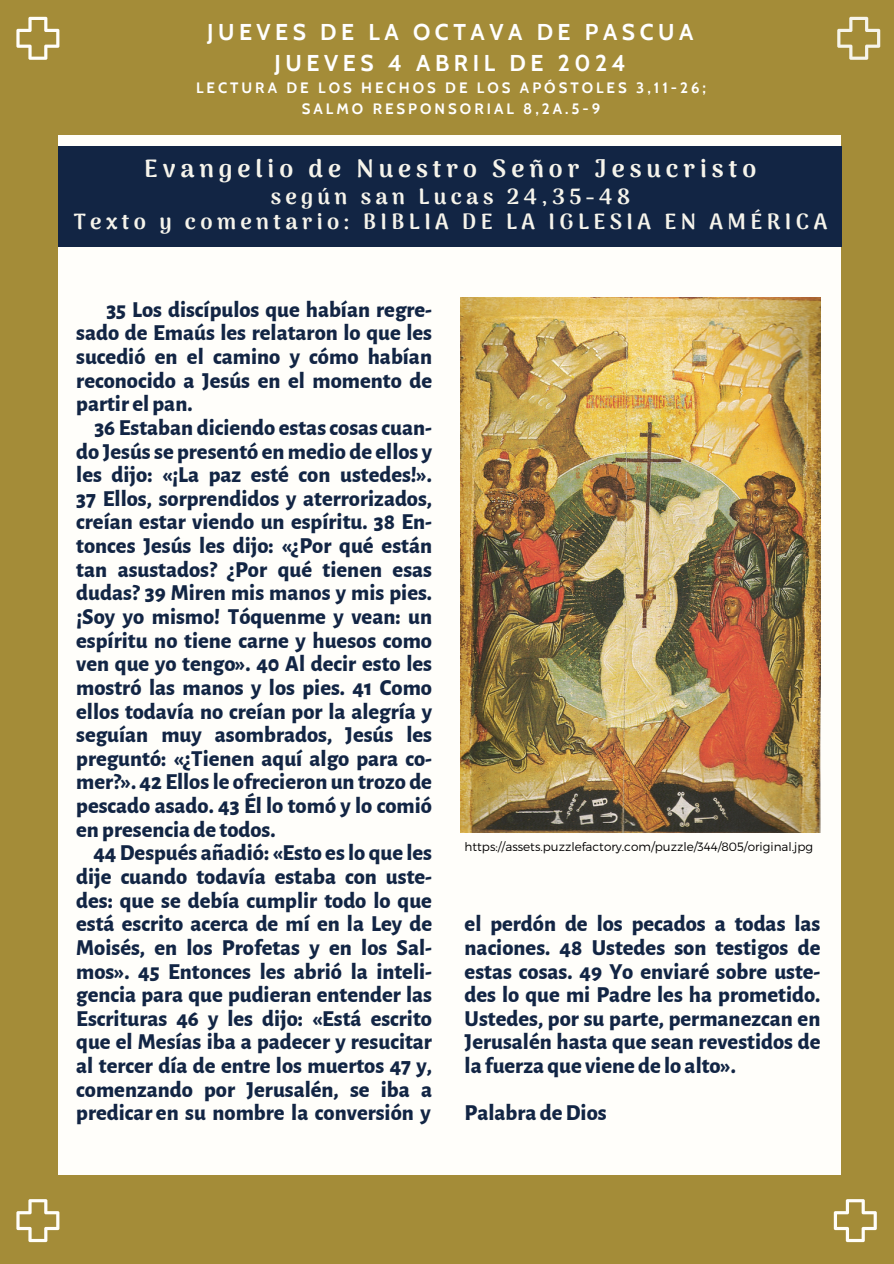
<style>
.page{position:relative;width:894px;height:1264px;background:#fff}
.page>*{position:absolute;margin:0;border:0;box-sizing:border-box;transform-origin:0 0}
.t1{font:900 24.75px "Arima Madurai";letter-spacing:.2em;color:#f6f4eb}
.t2{font:700 22.8px/30.3px "Cabin";letter-spacing:.2em;color:#fff;text-align:center}
.t3{font:800 22.5px/23.7px "Alegreya Sans";color:#122544;text-align:justify}
.t4{font:900 21.75px/24.8px "Arima Madurai";letter-spacing:.2em;color:#f6f4eb;text-align:center}
.t5{font:700 15px/20.2px "Cabin";letter-spacing:.2em;color:#fff;text-align:center}
.t6{font:300 12px "Montserrat";color:#000}
</style>
<div class="page">
<div style="left:0;top:0;width:893px;height:1263px;background:#a48c38"></div>
<div style="left:58px;top:136px;width:782px;height:1038px;background:#fffefa"></div>
<div style="left:58px;top:146px;width:783px;height:101px;background:#122544"></div>
<svg style="left:16px;top:17px;width:43px;height:43px"></svg>
<svg style="left:833px;top:1199px;width:43px;height:43px"></svg>
<svg style="left:16px;top:1199px;width:43px;height:43px"></svg>
<svg style="left:837px;top:17px;width:43px;height:43px"></svg>
<img style="left:460px;top:297px;width:360px;height:535px">
<p class="t2" style="left:207px;top:17px;width:487px">JUEVES DE LA OCTAVA DE PASCUA<br>JUEVES 4 ABRIL DE 2024</p>
<p class="t5" style="left:196px;top:78px;width:511px">LECTURA DE LOS HECHOS DE LOS APÓSTOLES 3,11-26;<br>SALMO RESPONSORIAL 8,2A.5-9</p>
<h2 class="t1" style="left:144px;top:154px;width:613px">Evangelio de Nuestro Señor Jesucristo</h2>
<h2 class="t4" style="left:74px;top:184px;width:754px">según san Lucas 24,35-48<br>Texto y comentario: BIBLIA DE LA IGLESIA EN AMÉRICA</h2>
<h1 class="t3" style="left:106px;top:298px;width:327px">35 Los discípulos que habían regre-</h1>
<h1 class="t3" style="left:76px;top:322px;width:357px">sado de Emaús les relataron lo que les</h1>
<h1 class="t3" style="left:76px;top:345px;width:357px">sucedió en el camino y cómo habían</h1>
<h1 class="t3" style="left:76px;top:369px;width:357px">reconocido a Jesús en el momento de</h1>
<h1 class="t3" style="left:76px;top:392px;width:118px">partir el pan.</h1>
<h1 class="t3" style="left:94px;top:416px;width:339px">36 Estaban diciendo estas cosas cuan-</h1>
<h1 class="t3" style="left:76px;top:440px;width:357px">do Jesússe presentó en medio de ellos y</h1>
<h1 class="t3" style="left:76px;top:463px;width:357px">les dijo: «¡La paz esté con ustedes!».</h1>
<h1 class="t3" style="left:76px;top:487px;width:357px">37 Ellos, sorprendidos y aterrorizados,</h1>
<h1 class="t3" style="left:76px;top:511px;width:357px">creían estar viendo un espíritu. 38 En-</h1>
<h1 class="t3" style="left:76px;top:534px;width:357px">tonces Jesús les dijo: «¿Por qué están</h1>
<h1 class="t3" style="left:76px;top:558px;width:357px">tan asustados? ¿Por qué tienen esas</h1>
<h1 class="t3" style="left:76px;top:581px;width:357px">dudas? 39 Miren mis manos y mis pies.</h1>
<h1 class="t3" style="left:76px;top:605px;width:357px">¡Soy yo mismo! Tóquenme y vean: un</h1>
<h1 class="t3" style="left:76px;top:629px;width:357px">espíritu no tiene carne y huesos como</h1>
<h1 class="t3" style="left:76px;top:652px;width:357px">ven que yo tengo». 40 Al decir esto les</h1>
<h1 class="t3" style="left:76px;top:676px;width:357px">mostró las manos y los pies. 41 Como</h1>
<h1 class="t3" style="left:76px;top:700px;width:357px">ellos todavía no creían por la alegría y</h1>
<h1 class="t3" style="left:76px;top:723px;width:357px">seguían muy asombrados, Jesús les</h1>
<h1 class="t3" style="left:76px;top:747px;width:357px">preguntó: «¿Tienen aquí algo para co-</h1>
<h1 class="t3" style="left:76px;top:770px;width:357px">mer?». 42 Ellosle ofrecieron un trozo de</h1>
<h1 class="t3" style="left:76px;top:794px;width:357px">pescado asado. 43 Él lo tomó y lo comió</h1>
<h1 class="t3" style="left:76px;top:818px;width:201px">en presencia de todos.</h1>
<h1 class="t3" style="left:93px;top:841px;width:340px">44Después añadió: «Esto eslo que les</h1>
<h1 class="t3" style="left:76px;top:865px;width:357px">dije cuando todavía estaba con uste-</h1>
<h1 class="t3" style="left:76px;top:889px;width:357px">des: que se debía cumplir todo lo que</h1>
<h1 class="t3" style="left:76px;top:912px;width:357px">está escrito acerca de mí en la Ley de</h1>
<h1 class="t3" style="left:76px;top:936px;width:357px">Moisés, en los Profetas y en los Sal-</h1>
<h1 class="t3" style="left:76px;top:959px;width:357px">mos». 45 Entonces les abrió la inteli-</h1>
<h1 class="t3" style="left:76px;top:983px;width:357px">gencia para que pudieran entender las</h1>
<h1 class="t3" style="left:76px;top:1007px;width:357px">Escrituras 46 y les dijo: «Está escrito</h1>
<h1 class="t3" style="left:76px;top:1030px;width:357px">que el Mesías iba a padecer y resucitar</h1>
<h1 class="t3" style="left:76px;top:1054px;width:357px">al tercer día de entre los muertos 47 y,</h1>
<h1 class="t3" style="left:76px;top:1078px;width:357px">comenzando por Jerusalén, se iba a</h1>
<h1 class="t3" style="left:76px;top:1101px;width:356px">predicar en su nombre la conversión y</h1>
<h1 class="t6" style="left:464px;top:839px;width:350px">https://assets.puzzlefactory.com/puzzle/344/805/original.jpg</h1>
<p class="t3" style="left:464px;top:912px;width:357px">el perdón de los pecados a todas las naciones. 48 Ustedes son testigos de estas cosas. 49 Yo enviaré sobre uste&shy;des lo que mi Padre les ha prometido.<br>Ustedes, por su parte, permanezcan en Jerusalén hasta que sean revestidos de la fuerza que viene de lo alto».</p>
<h1 class="t3" style="left:464px;top:1101px;width:144px">Palabra deDios</h1>
</div>
